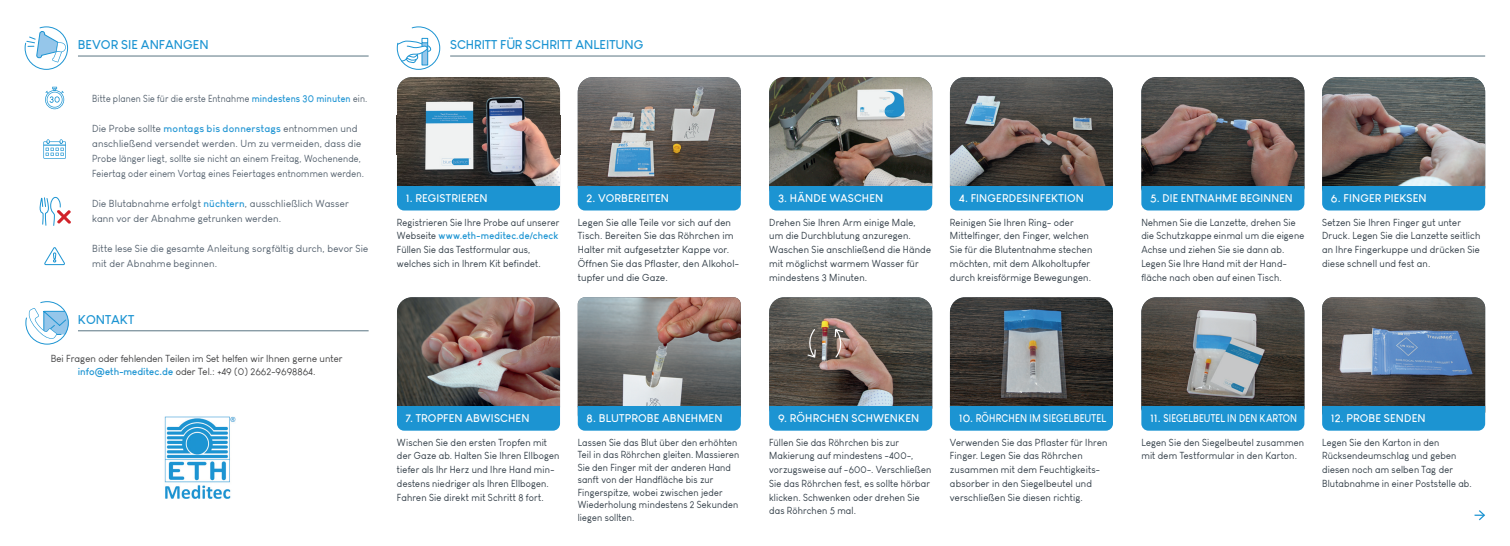
<style>
.page{position:relative;width:1510px;height:546px;background:#fff}
.page>*{position:absolute;margin:0;border:0;box-sizing:border-box;transform-origin:0 0}
.t1{font:700 12.5px "Louis George Cafe";color:#1c94d2}
.t2{font:700 11px "Louis George Cafe";letter-spacing:.015em;color:#fff}
.t3{font:10px/13.8px "Louis George Cafe";letter-spacing:.015em;color:#2d3943}
.t4{font:10px/13.8px "Louis George Cafe";letter-spacing:.015em;color:#2d3943;scale:.95 1}
.t5{font:10px/15px "Louis George Cafe";letter-spacing:.015em;color:#515e6b}
.t6{font:10px/13.8px "Louis George Cafe";letter-spacing:.015em;color:#2d3943;scale:.96 1}
.t7{font:10px/12.5px "Louis George Cafe";letter-spacing:.015em;color:#2d3943;scale:.94 1}
.t8{font:10px/13.8px "Louis George Cafe";color:#3e3e3f;text-align:center}
.t9{font:10px "Louis George Cafe";letter-spacing:.015em;color:#515e6b;scale:.91 1}
.s1{font-weight:700;color:#2597d4}
.s2{font-weight:700;color:#1c94d2}
</style>
<div class="page">
<img style="left:769px;top:297px;width:163px;height:109px">
<div style="left:769px;top:406px;width:163px;height:24px;background:#1c94d2"></div>
<img style="left:397px;top:77px;width:163px;height:109px">
<div style="left:397px;top:186px;width:163px;height:24px;background:#1c94d2"></div>
<img style="left:578px;top:297px;width:163px;height:109px">
<div style="left:578px;top:406px;width:163px;height:24px;background:#1c94d2"></div>
<img style="left:578px;top:77px;width:163px;height:109px">
<div style="left:578px;top:186px;width:163px;height:24px;background:#1c94d2"></div>
<img style="left:397px;top:297px;width:163px;height:109px">
<div style="left:397px;top:406px;width:163px;height:24px;background:#1c94d2"></div>
<img style="left:950px;top:77px;width:163px;height:109px">
<div style="left:950px;top:186px;width:163px;height:24px;background:#1c94d2"></div>
<img style="left:769px;top:77px;width:163px;height:109px">
<div style="left:769px;top:186px;width:163px;height:24px;background:#1c94d2"></div>
<img style="left:950px;top:297px;width:163px;height:109px">
<div style="left:950px;top:406px;width:163px;height:24px;background:#1c94d2"></div>
<img style="left:1141px;top:297px;width:163px;height:109px">
<div style="left:1141px;top:406px;width:163px;height:24px;background:#1c94d2"></div>
<img style="left:1141px;top:77px;width:163px;height:109px">
<div style="left:1141px;top:186px;width:163px;height:24px;background:#1c94d2"></div>
<img style="left:1322px;top:77px;width:163px;height:109px">
<div style="left:1322px;top:186px;width:163px;height:24px;background:#1c94d2"></div>
<img style="left:1322px;top:297px;width:163px;height:109px">
<div style="left:1322px;top:406px;width:163px;height:24px;background:#1c94d2"></div>
<svg style="left:806px;top:328px;width:38px;height:30px"></svg>
<hr style="left:450px;top:56px;width:1035px;height:1px;background:#597482">
<svg style="left:397px;top:26px;width:43px;height:44px"></svg>
<svg style="left:43px;top:139px;width:23px;height:20px"></svg>
<svg style="left:45px;top:87px;width:19px;height:22px"></svg>
<svg style="left:44px;top:247px;width:21px;height:19px"></svg>
<svg style="left:39px;top:196px;width:32px;height:30px"></svg>
<svg style="left:1474px;top:510px;width:11px;height:11px"></svg>
<hr style="left:78px;top:330px;width:291px;height:1px;background:#597482">
<svg style="left:25px;top:301px;width:44px;height:44px"></svg>
<hr style="left:78px;top:56px;width:291px;height:1px;background:#597482">
<svg style="left:24px;top:26px;width:44px;height:44px"></svg>
<img style="left:164px;top:416px;width:72px;height:83px">
<p class="t1" style="left:78px;top:37px;width:132px">BEVOR SIE ANFANGEN</p>
<p class="t9" style="left:92px;top:93px;width:304px">Bitte planen Sie für die erste Entnahme <span class="s1">mindestens 30 minuten</span> ein.</p>
<p class="t5" style="left:92px;top:121px;width:273px">Die Probe sollte <span class="s1">montags bis donnerstags</span> entnommen und anschließend versendet werden. Um zu vermeiden, dass die Probe länger liegt, sollte sie nicht an einem Freitag, Wochenende, Feiertag oder einem Vortag eines Feiertages entnommen werden.</p>
<p class="t5" style="left:92px;top:196px;width:258px">Die Blutabnahme erfolgt <span class="s1">nüchtern</span>, ausschließlich Wasser kann vor der Abnahme getrunken werden.</p>
<p class="t5" style="left:92px;top:241px;width:278px">Bitte lese Sie die gesamte Anleitung sorgfältig durch, bevor Sie mit der Abnahme beginnen.</p>
<p class="t1" style="left:78px;top:311px;width:58px">KONTAKT</p>
<p class="t8" style="left:51px;top:351px;width:293px">Bei Fragen oder fehlenden Teilen im Set helfen wir Ihnen gerne unter <span class="s2">info@eth-meditec.de</span> oder Tel.: +49 (0) 2662-9698864.</p>
<p class="t1" style="left:450px;top:37px;width:195px">SCHRITT FÜR SCHRITT ANLEITUNG</p>
<p class="t2" style="left:406px;top:191px;width:83px">1. REGISTRIEREN</p>
<p class="t4" style="left:397px;top:215px;width:172px">Registrieren Sie Ihre Probe auf unserer Webseite <span class="s2">www.eth-meditec.de/check </span>Füllen Sie das Testformular aus, welches sich in Ihrem Kit befindet.</p>
<p class="t2" style="left:586px;top:191px;width:84px">2. VORBEREITEN</p>
<p class="t3" style="left:578px;top:215px;width:163px">Legen Sie alle Teile vor sich auf den<br>Tisch. Bereiten Sie das Röhrchen im<br>Halter mit aufgesetzter Kappe vor.<br>Öffnen Sie das Pflaster, den Alkohol&shy;tupfer und die Gaze.</p>
<p class="t2" style="left:406px;top:411px;width:125px">7. TROPFEN ABWISCHEN</p>
<p class="t6" style="left:397px;top:435px;width:171px">Wischen Sie den ersten Tropfen mit der Gaze ab. Halten Sie Ihren Ellbogen tiefer als Ihr Herz und Ihre Hand min&shy;destens niedriger als Ihren Ellbogen.<br>Fahren Sie direkt mit Schritt 8 fort.</p>
<p class="t2" style="left:586px;top:411px;width:137px">8. BLUTPROBE ABNEHMEN</p>
<p class="t7" style="left:578px;top:436px;width:173px">Lassen Sie das Blut über den erhöhten Teil in das Röhrchen gleiten. Massieren Sie den Finger mit der anderen Hand sanft von der Handfläche bis zur Fingerspitze, wobei zwischen jeder Wiederholung mindestens 2 Sekunden liegen sollten.</p>
<p class="t2" style="left:778px;top:191px;width:107px">3. HÄNDE WASCHEN</p>
<p class="t3" style="left:769px;top:215px;width:163px">Drehen Sie Ihren Arm einige Male, um die Durchblutung anzuregen.<br>Waschen Sie anschließend die Hände mit möglichst warmem Wasser für mindestens 3 Minuten.</p>
<p class="t2" style="left:958px;top:191px;width:127px">4. FINGERDESINFEKTION</p>
<p class="t3" style="left:950px;top:215px;width:144px">Reinigen Sie Ihren Ring- oder<br>Mittelfinger, den Finger, welchen<br>Sie für die Blutentnahme stechen möchten, mit dem Alkoholtupfer durch kreisförmige Bewegungen.</p>
<p class="t2" style="left:778px;top:411px;width:143px">9. RÖHRCHEN SCHWENKEN</p>
<p class="t4" style="left:769px;top:435px;width:172px">Füllen Sie das Röhrchen bis zur<br>Makierung auf mindestens -400-, vorzugsweise auf -600-. Verschließen<br>Sie das Röhrchen fest, es sollte hörbar klicken. Schwenken oder drehen Sie das Röhrchen 5 mal.</p>
<p class="t2" style="left:958px;top:411px;width:149px">10. RÖHRCHEN IM SIEGELBEUTEL</p>
<p class="t3" style="left:950px;top:435px;width:159px">Verwenden Sie das Pflaster für Ihren Finger. Legen Sie das Röhrchen zusammen mit dem Feuchtigkeits&shy;absorber in den Siegelbeutel und verschließen Sie diesen richtig.</p>
<p class="t2" style="left:1150px;top:191px;width:144px">5. DIE ENTNAHME BEGINNEN</p>
<p class="t4" style="left:1141px;top:215px;width:173px">Nehmen Sie die Lanzette, drehen Sie die Schutzkappe einmal um die eigene Achse und ziehen Sie sie dann ab.<br>Legen Sie Ihre Hand mit der Hand&shy;fläche nach oben auf einen Tisch.</p>
<p class="t2" style="left:1331px;top:191px;width:97px">6. FINGER PIEKSEN</p>
<p class="t3" style="left:1322px;top:215px;width:160px">Setzen Sie Ihren Finger gut unter Druck. Legen Sie die Lanzette seitlich an Ihre Fingerkuppe und drücken Sie diese schnell und fest an.</p>
<p class="t2" style="left:1150px;top:411px;width:148px">11. SIEGELBEUTEL IN DEN KARTON</p>
<p class="t6" style="left:1141px;top:435px;width:171px">Legen Sie den Siegelbeutel zusammen mit dem Testformular in den Karton.</p>
<p class="t2" style="left:1331px;top:411px;width:96px">12. PROBE SENDEN</p>
<p class="t4" style="left:1322px;top:435px;width:159px">Legen Sie den Karton in den<br>Rücksendeumschlag und geben diesen noch am selben Tag der<br>Blutabnahme in einer Poststelle ab.</p>
</div>
